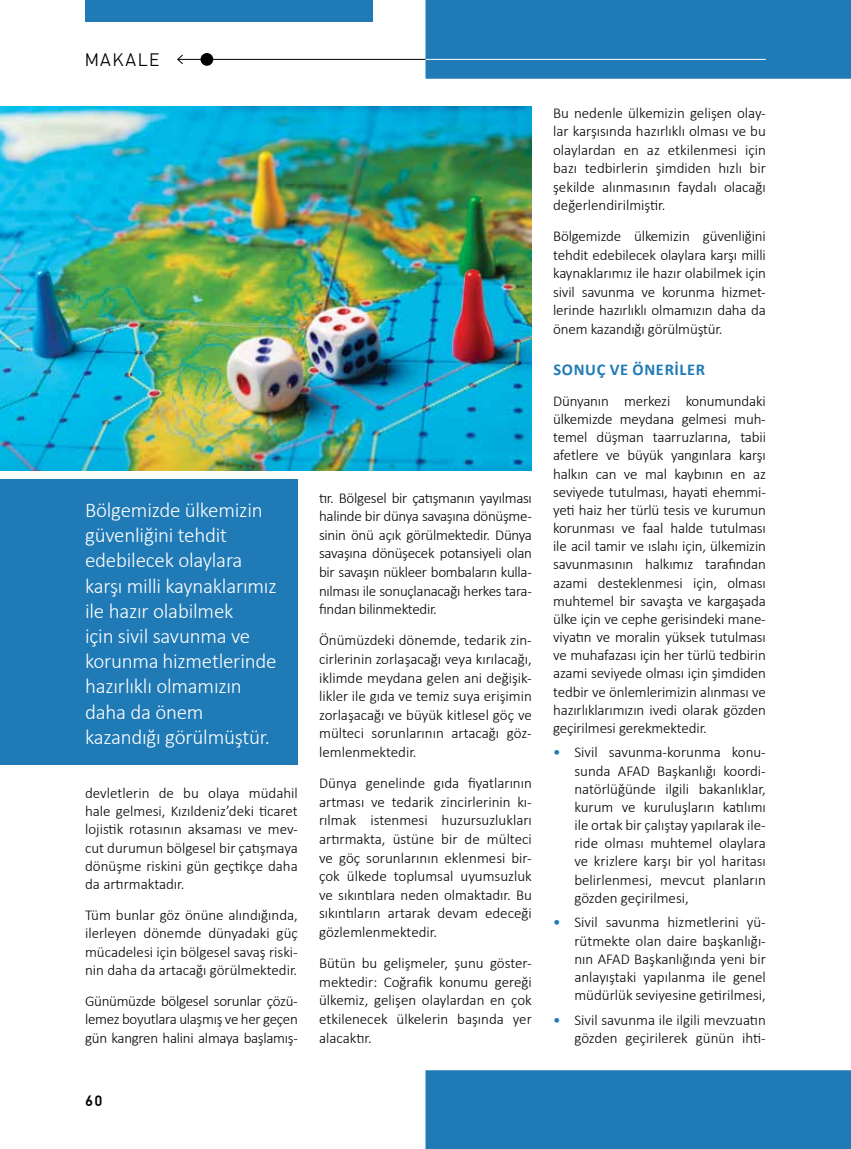
<style>
.page{position:relative;width:851px;height:1149px;background:#fff}
.page>*{position:absolute;margin:0;border:0;box-sizing:border-box;transform-origin:0 0}
.t1{font:300 21px/25.2px "Calibri";letter-spacing:-.01em;color:#fff}
.t2{font:300 18px "PF Din Text Pro";letter-spacing:.1em;color:#000}
.t3{font:700 16.5px "Calibri";letter-spacing:.04em;color:#1f7ab6}
.t4{font:300 15px/18.1px "Calibri";color:#000;text-align:justify}
.t5{font:500 15px "PF Din Text Pro";color:#000}
.s1{font-weight:400;color:#1f7ab6}
</style>
<div class="page">
<svg style="left:425px;top:0;width:425px;height:1148px"></svg>
<div style="left:85px;top:0;width:288px;height:21px;background:#1f7ab6"></div>
<hr style="left:425px;top:59px;width:340px;height:1px;background:#fff">
<div style="left:200px;top:53px;width:13px;height:13px;background:#000;border-radius:50%"></div>
<hr style="left:178px;top:59px;width:247px;height:1px;background:#000">
<svg style="left:177px;top:54px;width:6px;height:10px"></svg>
<img style="left:0;top:106px;width:531px;height:364px">
<div style="left:0;top:479px;width:298px;height:285px;background:#1f7ab6"></div>
<p class="t2" style="left:85px;top:50px;width:76px">MAKALE</p>
<h1 class="t1" style="left:85px;top:497px;width:193px">Bölgemizde ülkemizin güvenliğini tehdit edebilecek olaylara karşı milli kaynaklarımız ile hazır olabilmek<br>için sivil savunma ve korunma hizmetlerinde hazırlıklı olmamızın daha da önem kazandığı görülmüştür.</h1>
<p class="t4" style="left:85px;top:783px;width:214px">devletlerin de bu olaya müdahil hale gelmesi, Kızıldeniz’deki ticaret lojistik rotasının aksaması ve mev&shy;cut durumun bölgesel bir çatışmaya dönüşme riskini gün geçtikçe daha da artırmaktadır.</p>
<p class="t4" style="left:85px;top:905px;width:214px">Tüm bunlar göz önüne alındığında, ilerleyen dönemde dünyadaki güç mücadelesi için bölgesel savaş riski&shy;nin daha da artacağı görülmektedir.</p>
<p class="t4" style="left:85px;top:991px;width:214px">Günümüzde bölgesel sorunlar çözü&shy;lemez boyutlara ulaşmış ve her geçen gün kangren halini almaya başlamış-</p>
<p class="t5" style="left:85px;top:1091px;width:19px">60</p>
<p class="t4" style="left:319px;top:488px;width:214px;line-height:18.6px">tır. Bölgesel bir çatışmanın yayılması halinde bir dünya savaşına dönüşme&shy;sinin önü açık görülmektedir. Dünya savaşına dönüşecek potansiyeli olan bir savaşın nükleer bombaların kulla&shy;nılması ile sonuçlanacağı herkes tara&shy;fından bilinmektedir.</p>
<p class="t4" style="left:319px;top:630px;width:214px;line-height:18.6px">Önümüzdeki dönemde, tedarik zin&shy;cirlerinin zorlaşacağı veya kırılacağı, iklimde meydana gelen ani değişik&shy;likler ile gıda ve temiz suya erişimin zorlaşacağı ve büyük kitlesel göç ve mülteci sorunlarının artacağı göz&shy;lemlenmektedir.</p>
<p class="t4" style="left:319px;top:773px;width:214px;line-height:18.6px">Dünya genelinde gıda fiyatlarının artması ve tedarik zincirlerinin kı&shy;rılmak istenmesi huzursuzlukları artırmakta, üstüne bir de mülteci ve göç sorunlarının eklenmesi bir&shy;çok ülkede toplumsal uyumsuzluk ve sıkıntılara neden olmaktadır. Bu sıkıntıların artarak devam edeceği gözlemlenmektedir.</p>
<p class="t4" style="left:319px;top:953px;width:214px;line-height:18.6px">Bütün bu gelişmeler, şunu göster&shy;mektedir: Coğrafik konumu gereği ülkemiz, gelişen olaylardan en çok etkilenecek ülkelerin başında yer alacaktır.</p>
<p class="t4" style="left:553px;top:103px;width:214px">Bu nedenle ülkemizin gelişen olay&shy;lar karşısında hazırlıklı olması ve bu olaylardan en az etkilenmesi için bazı tedbirlerin şimdiden hızlı bir şekilde alınmasının faydalı olacağı değerlendirilmiştir.</p>
<p class="t4" style="left:553px;top:227px;width:214px">Bölgemizde ülkemizin güvenliğini tehdit edebilecek olaylara karşı milli kaynaklarımız ile hazır olabilmek için sivil savunma ve korunma hizmet&shy;lerinde hazırlıklı olmamızın daha da önem kazandığı görülmüştür.</p>
<p class="t3" style="left:553px;top:358px;width:153px">SONUÇ VE ÖNERİLER</p>
<p class="t4" style="left:553px;top:391px;width:214px">Dünyanın merkezi konumundaki ülkemizde meydana gelmesi muh&shy;temel düşman taarruzlarına, tabii afetlere ve büyük yangınlara karşı halkın can ve mal kaybının en az seviyede tutulması, hayati ehemmi&shy;yeti haiz her türlü tesis ve kurumun korunması ve faal halde tutulması ile acil tamir ve ıslahı için, ülkemizin savunmasının halkımız tarafından azami desteklenmesi için, olması muhtemel bir savaşta ve kargaşada ülke için ve cephe gerisindeki mane&shy;viyatın ve moralin yüksek tutulması ve muhafazası için her türlü tedbirin azami seviyede olması için şimdiden tedbir ve önlemlerimizin alınması ve hazırlıklarımızın ivedi olarak gözden geçirilmesi gerekmektedir.</p>
<p class="t4" style="left:574px;top:743px;width:193px;text-indent:-21px"><span class="s1">•</span> Sivil savunma-korunma konu&shy;sunda AFAD Başkanlığı koordi&shy;natörlüğünde ilgili bakanlıklar, kurum ve kuruluşların katılımı ile ortak bir çalıştay yapılarak ile&shy;ride olması muhtemel olaylara ve krizlere karşı bir yol haritası belirlenmesi, mevcut planların gözden geçirilmesi,</p>
<p class="t4" style="left:574px;top:912px;width:193px;text-indent:-21px"><span class="s1">•</span> Sivil savunma hizmetlerini yü&shy;rütmekte olan daire başkanlığı&shy;nın AFAD Başkanlığında yeni bir anlayıştaki yapılanma ile genel müdürlük seviyesine getirilmesi,</p>
<p class="t4" style="left:553px;top:1010px;width:214px;text-align:right"><span class="s1">•</span> Sivil savunma ile ilgili mevzuatın gözden geçirilerek günün ihti-</p>
</div>
